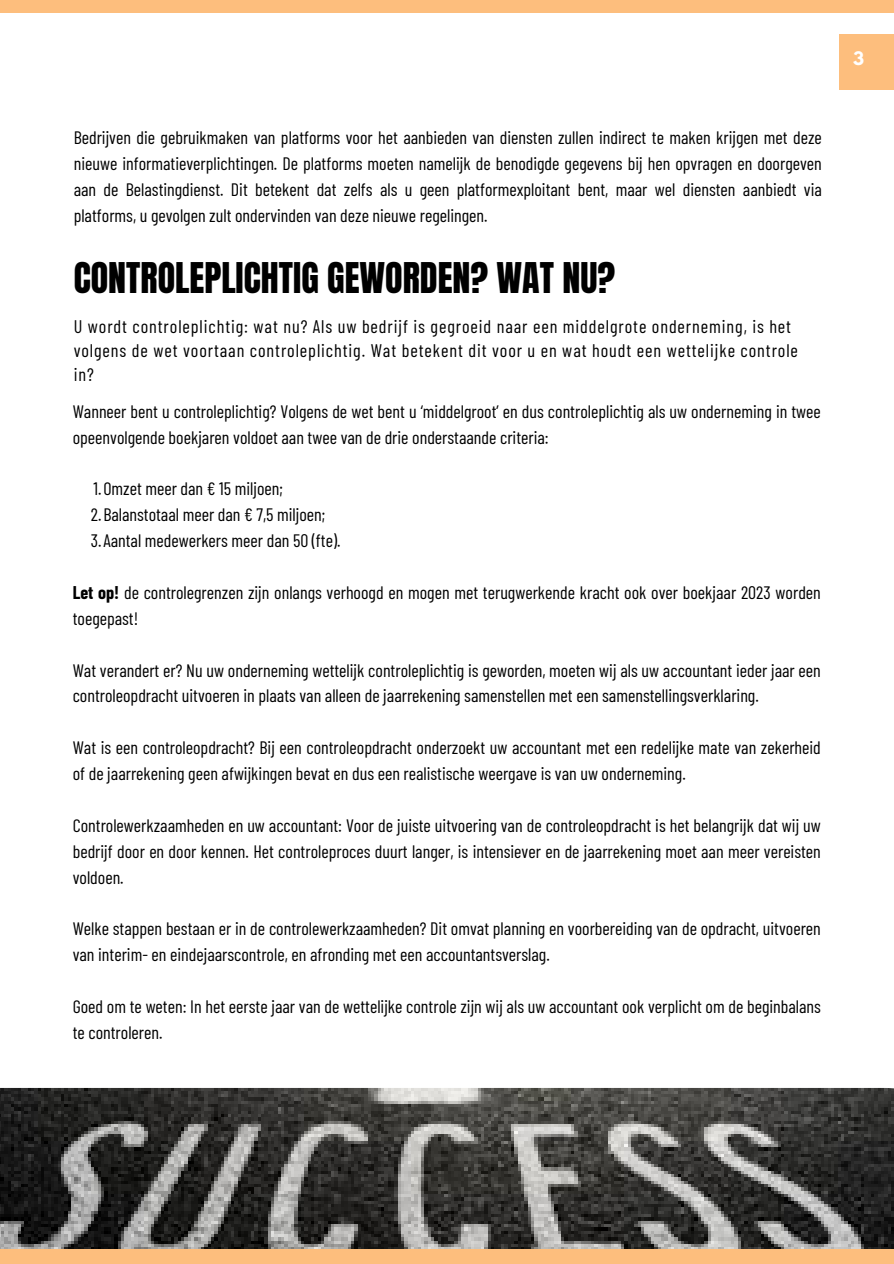
<style>
.page{position:relative;width:894px;height:1264px;background:#fff}
.page>*{position:absolute;margin:0;border:0;box-sizing:border-box;transform-origin:0 0}
.t1{font:36px "Anton";color:#000}
.t2{font:18.15px/23.7px "Barlow Condensed";letter-spacing:.05em;color:#000}
.t3{font:18px/25.8px "Barlow Condensed";color:#000}
.t4{font:700 16.5px "League Spartan";color:#fff}
.s1{font-weight:700}
</style>
<div class="page">
<img style="left:0;top:1087px;width:893px;height:162px">
<div style="left:0;top:0;width:893px;height:12px;background:#fdbe7d"></div>
<div style="left:0;top:1249px;width:893px;height:14px;background:#fdbe7d"></div>
<div style="left:839px;top:34px;width:54px;height:55px;background:#fdbe7d"></div>
<p class="t3" style="left:74px;top:124px;width:749px;text-align:justify">Bedrijven die gebruikmaken van platforms voor het aanbieden van diensten zullen indirect te maken krijgen met deze nieuwe informatieverplichtingen. De platforms moeten namelijk de benodigde gegevens bij hen opvragen en doorgeven aan de Belastingdienst. Dit betekent dat zelfs als u geen platformexploitant bent, maar wel diensten aanbiedt via platforms, u gevolgen zult ondervinden van deze nieuwe regelingen.</p>
<p class="t1" style="left:74px;top:252px;width:543px">CONTROLEPLICHTIG GEWORDEN? WAT NU?</p>
<p class="t2" style="left:74px;top:314px;width:725px">U wordt controleplichtig: wat nu? Als uw bedrijf is gegroeid naar een middelgrote onderneming, is het volgens de wet voortaan controleplichtig. Wat betekent dit voor u en wat houdt een wettelijke controle in?</p>
<p class="t3" style="left:73px;top:397px;width:749px">Wanneer bent u controleplichtig? Volgens de wet bent u ‘middelgroot’ en dus controleplichtig als uw onderneming in twee opeenvolgende boekjaren voldoet aan twee van de drie onderstaande criteria:</p>
<h1 class="t3" style="left:93px;top:475px;width:191px">1.Omzet meer dan € 15 miljoen;</h1>
<p class="t3" style="left:91px;top:501px;width:236px">2.Balanstotaal meer dan € 7,5 miljoen;</p>
<p class="t3" style="left:91px;top:527px;width:251px">3.Aantal medewerkers meer dan 50 (fte).</p>
<p class="t3" style="left:73px;top:578px;width:749px"><span class="s1">Let op!</span> de controlegrenzen zijn onlangs verhoogd en mogen met terugwerkende kracht ook over boekjaar 2023 worden toegepast!</p>
<p class="t3" style="left:73px;top:656px;width:749px">Wat verandert er? Nu uw onderneming wettelijk controleplichtig is geworden, moeten wij als uw accountant ieder jaar een controleopdracht uitvoeren in plaats van alleen de jaarrekening samenstellen met een samenstellingsverklaring.</p>
<p class="t3" style="left:73px;top:734px;width:749px">Wat is een controleopdracht? Bij een controleopdracht onderzoekt uw accountant met een redelijke mate van zekerheid of de jaarrekening geen afwijkingen bevat en dus een realistische weergave is van uw onderneming.</p>
<p class="t3" style="left:73px;top:811px;width:749px;text-align:justify">Controlewerkzaamheden en uw accountant: Voor de juiste uitvoering van de controleopdracht is het belangrijk dat wij uw bedrijf door en door kennen. Het controleproces duurt langer, is intensiever en de jaarrekening moet aan meer vereisten voldoen.</p>
<p class="t3" style="left:73px;top:915px;width:749px">Welke stappen bestaan er in de controlewerkzaamheden? Dit omvat planning en voorbereiding van de opdracht, uitvoeren van interim- en eindejaarscontrole, en afronding met een accountantsverslag.</p>
<p class="t3" style="left:73px;top:992px;width:749px">Goed om te weten: In het eerste jaar van de wettelijke controle zijn wij als uw accountant ook verplicht om de beginbalans te controleren.</p>
<p class="t4" style="left:852px;top:51px;width:12px">3</p>
</div>
